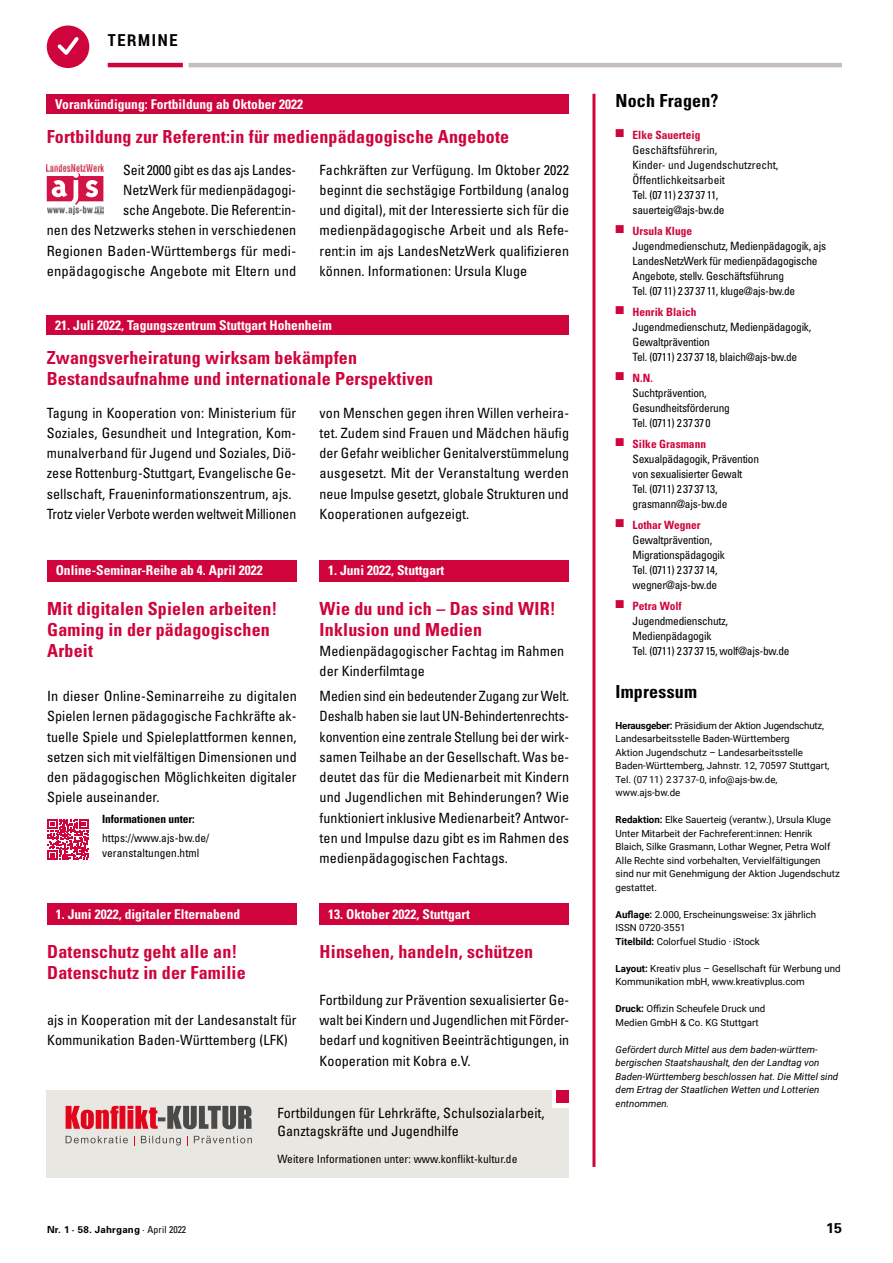
<style>
.page{position:relative;width:893px;height:1263px;background:#fff}
.page>*{position:absolute;margin:0;border:0;box-sizing:border-box;transform-origin:0 0}
.t1{font:700 condensed 18px/21px "Univers";letter-spacing:.01em;color:#d0043c}
.t2{font:700 condensed 18px "Univers";letter-spacing:.01em;color:#000}
.t3{font:700 16.5px "Roboto Condensed";letter-spacing:.1em;color:#000}
.t4{font:700 14.25px "Univers";color:#000}
.t5{font:condensed 14.1px/20.2px "Univers";letter-spacing:.005em;color:#000;text-align:justify}
.t6{font:700 condensed 13.5px "Univers";color:#fff}
.t7{font:condensed 11.4px/15px "Univers";letter-spacing:-.02em;color:#000}
.t8{font:condensed 11.4px/15px "Univers";color:#000}
.t9{font:condensed 11.4px/15px "Univers";letter-spacing:.005em;color:#000}
.t10{font:700 condensed 11.4px "Univers";letter-spacing:-.005em;color:#000}
.t11{font:9.75px/13.5px "Roboto";color:#000}
.t12{font:italic 9.75px/13.5px "Roboto";color:#000}
.t13{font:700 9.75px "Univers";letter-spacing:.02em;color:#000}
.s1{color:#d0043c}
.s2{font-weight:700;color:#d0043c}
.s3{font-weight:700}
.s4{font-weight:400;font-stretch:condensed}
</style>
<div class="page">
<hr style="left:592px;top:94px;width:3px;height:1073px;background:#d0043c">
<hr style="left:108px;top:63px;width:75px;height:4px;background:#d0043c">
<hr style="left:189px;top:63px;width:653px;height:4px;background:#c5c0bd">
<div style="left:47px;top:26px;width:42px;height:42px;background:#d0043c;border-radius:50%"></div>
<svg style="left:57px;top:37px;width:22px;height:18px"></svg>
<div style="left:47px;top:94px;width:522px;height:20px;background:#d0043c"></div>
<div style="left:47px;top:316px;width:522px;height:19px;background:#d0043c"></div>
<div style="left:47px;top:560px;width:250px;height:22px;background:#d0043c"></div>
<div style="left:320px;top:560px;width:249px;height:22px;background:#d0043c"></div>
<div style="left:47px;top:904px;width:250px;height:21px;background:#d0043c"></div>
<div style="left:320px;top:904px;width:249px;height:21px;background:#d0043c"></div>
<img style="left:47px;top:165px;width:56px;height:6px">
<svg style="left:47px;top:173px;width:56px;height:42px"></svg>
<svg style="left:48px;top:819px;width:41px;height:41px"></svg>
<div style="left:47px;top:1090px;width:522px;height:88px;background:#e9e7e2"></div>
<svg style="left:66px;top:1106px;width:185px;height:23px"></svg>
<svg style="left:66px;top:1136px;width:62px;height:7px"></svg>
<svg style="left:141px;top:1136px;width:40px;height:9px"></svg>
<svg style="left:194px;top:1136px;width:58px;height:7px"></svg>
<div style="left:552px;top:1090px;width:17px;height:17px;background:#fff"></div>
<div style="left:557px;top:1090px;width:12px;height:13px;background:#d0043c"></div>
<p class="t3" style="left:108px;top:29px;width:71px">TERMINE</p>
<p class="t6" style="left:55px;top:96px;width:249px">Vorankündigung: Fortbildung ab Oktober 2022</p>
<p class="t1" style="left:47px;top:125px;width:464px">Fortbildung zur Referent:in für medienpädagogische Angebote</p>
<p class="t5" style="left:47px;top:159px;width:251px;text-align:right">Seit 2000 gibt es das ajs Landes-<br>NetzWerk für medienpädagogi-<br>sche Angebote. Die Referent:in-<br>nen des Netzwerks stehen in verschiedenen Regionen Baden-Württembergs für medi&shy;enpädagogische Angebote mit Eltern und</p>
<p class="t5" style="left:320px;top:159px;width:251px">Fachkräften zur Verfügung. Im Oktober 2022 beginnt die sechstägige Fortbildung (analog und digital), mit der Interessierte sich für die medienpädagogische Arbeit und als Refe&shy;rent:in im ajs LandesNetzWerk qualifizieren können. Informationen: Ursula Kluge</p>
<p class="t6" style="left:55px;top:317px;width:278px">21. Juli 2022, Tagungszentrum Stuttgart Hohenheim</p>
<p class="t1" style="left:47px;top:347px;width:388px">Zwangsverheiratung wirksam bekämpfen<br>Bestandsaufnahme und internationale Perspektiven</p>
<p class="t5" style="left:47px;top:402px;width:251px;text-align:left">Tagung in Kooperation von: Ministerium für Soziales, Gesundheit und Integration, Kom&shy;munalverband für Jugend und Soziales, Diö&shy;zese Rottenburg-Stuttgart, Evangelische Ge&shy;sellschaft, Fraueninformationszentrum, ajs.<br>Trotz vieler Verbote werden weltweit Millionen</p>
<p class="t5" style="left:320px;top:402px;width:251px">von Menschen gegen ihren Willen verheira&shy;tet. Zudem sind Frauen und Mädchen häufig der Gefahr weiblicher Genitalverstümmelung ausgesetzt. Mit der Veranstaltung werden neue Impulse gesetzt, globale Strukturen und Kooperationen aufgezeigt.</p>
<p class="t6" style="left:56px;top:562px;width:209px">Online-Seminar-Reihe ab 4. April 2022</p>
<p class="t1" style="left:47px;top:597px;width:232px">Mit digitalen Spielen arbeiten!<br>Gaming in der pädagogischen<br>Arbeit</p>
<p class="t5" style="left:47px;top:686px;width:251px">In dieser Online-Seminarreihe zu digitalen Spielen lernen pädagogische Fachkräfte ak&shy;tuelle Spiele und Spieleplattformen kennen, setzen sich mit vielfältigen Dimensionen und den pädagogischen Möglichkeiten digitaler Spiele auseinander.</p>
<p class="t10" style="left:102px;top:811px;width:94px">Informationen unter:</p>
<p class="t9" style="left:102px;top:830px;width:109px">https://www.ajs-bw.de/ veranstaltungen.html</p>
<p class="t6" style="left:328px;top:562px;width:118px">1. Juni 2022, Stuttgart</p>
<p class="t1" style="left:320px;top:597px;width:238px">Wie du und ich – Das sind WIR!<br>Inklusion und Medien</p>
<p class="t5" style="left:320px;top:640px;width:246px">Medienpädagogischer Fachtag im Rahmen der Kinderfilmtage</p>
<p class="t5" style="left:320px;top:686px;width:251px">Medien sind ein bedeutender Zugang zur Welt.<br>Deshalb haben sie laut UN-Behindertenrechts&shy;konvention eine zentrale Stellung bei der wirk&shy;samen Teilhabe an der Gesellschaft. Was be&shy;deutet das für die Medienarbeit mit Kindern und Jugendlichen mit Behinderungen? Wie funktioniert inklusive Medienarbeit? Antwor&shy;ten und Impulse dazu gibt es im Rahmen des medienpädagogischen Fachtags.</p>
<p class="t6" style="left:328px;top:905px;width:143px">13. Oktober 2022, Stuttgart</p>
<p class="t1" style="left:320px;top:940px;width:215px">Hinsehen, handeln, schützen</p>
<p class="t5" style="left:320px;top:989px;width:251px">Fortbildung zur Prävention sexualisierter Ge&shy;walt bei Kindern und Jugendlichen mit Förder&shy;bedarf und kognitiven Beeinträchtigungen, in Kooperation mit Kobra e.V.</p>
<p class="t5" style="left:277px;top:1103px;width:269px;line-height:18px">Fortbildungen für Lehrkräfte, Schulsozialarbeit,<br>Ganztagskräfte und Jugendhilfe</p>
<p class="t9" style="left:277px;top:1151px;width:241px">Weitere Informationen unter: www.konflikt-kultur.de</p>
<p class="t6" style="left:56px;top:905px;width:186px">1. Juni 2022, digitaler Elternabend</p>
<p class="t1" style="left:47px;top:940px;width:200px">Datenschutz geht alle an!<br>Datenschutz in der Familie</p>
<p class="t5" style="left:47px;top:1010px;width:251px">ajs in Kooperation mit der Landesanstalt für<br>Kommunikation Baden-Württemberg (LFK)</p>
<p class="t2" style="left:616px;top:89px;width:104px">Noch Fragen?</p>
<p class="t8" style="left:633px;top:127px;width:147px;text-indent:-17px"><span class="s1">■</span> <span class="s2">Elke Sauerteig<br></span>Geschäftsführerin,<br>Kinder- und Jugendschutzrecht,<br>Öffentlichkeitsarbeit<br>Tel. (07 11) 2 37 37 11, sauerteig@ajs-bw.de</p>
<p class="t7" style="left:633px;top:223px;width:195px;text-indent:-17px"><span class="s1">■</span> <span class="s2">Ursula Kluge<br></span>Jugendmedienschutz, Medienpädagogik, ajs LandesNetzWerk für medienpädagogische Angebote, stellv. Geschäftsführung<br>Tel. (07 11) 2 37 37 11, kluge@ajs-bw.de</p>
<p class="t7" style="left:633px;top:304px;width:180px;text-indent:-17px"><span class="s1">■</span> <span class="s2">Henrik Blaich<br></span>Jugendmedienschutz, Medienpädagogik,<br>Gewaltprävention<br>Tel. (0711) 2 37 3718, blaich@ajs-bw.de</p>
<p class="t7" style="left:633px;top:370px;width:99px;text-indent:-17px"><span class="s1">■</span> <span class="s2">N.N.<br></span>Suchtprävention,<br>Gesundheitsförderung<br>Tel. (0711) 2 37 370</p>
<p class="t7" style="left:633px;top:436px;width:128px;text-indent:-17px"><span class="s1">■</span> <span class="s2">Silke Grasmann<br></span>Sexualpädagogik, Prävention von sexualisierter Gewalt<br>Tel. (0711) 2 37 3713, grasmann@ajs-bw.de</p>
<p class="t7" style="left:633px;top:517px;width:94px;text-indent:-17px"><span class="s1">■</span> <span class="s2">Lothar Wegner<br></span>Gewaltprävention,<br>Migrationspädagogik<br>Tel. (0711) 2 37 3714, wegner@ajs-bw.de</p>
<p class="t7" style="left:633px;top:598px;width:158px;text-indent:-17px"><span class="s1">■</span> <span class="s2">Petra Wolf<br></span>Jugendmedienschutz,<br>Medienpädagogik<br>Tel. (0711) 2 37 3715, wolf@ajs-bw.de</p>
<p class="t2" style="left:616px;top:681px;width:83px">Impressum</p>
<p class="t11" style="left:616px;top:718px;width:215px"><span class="s3">Herausgeber:</span> Präsidium der Aktion Jugendschutz, Landesarbeitsstelle Baden-Württemberg<br>Aktion Jugendschutz – Landesarbeitsstelle Baden-Württemberg, Jahnstr. 12, 70597 Stuttgart, Tel. (07 11) 2 37 37-0, info@ajs-bw.de, www.ajs-bw.de</p>
<p class="t11" style="left:616px;top:813px;width:226px"><span class="s3">Redaktion:</span> Elke Sauerteig (verantw.), Ursula Kluge Unter Mitarbeit der Fachreferent:innen: Henrik Blaich, Silke Grasmann, Lothar Wegner, Petra Wolf Alle Rechte sind vorbehalten, Vervielfältigungen sind nur mit Genehmigung der Aktion Jugendschutz gestattet.</p>
<p class="t11" style="left:616px;top:907px;width:202px"><span class="s3">Auflage:</span> 2.000, Erscheinungsweise: 3x jährlich<br>ISSN 0720-3551<br><span class="s3">Titelbild:</span> Colorfuel Studio · iStock</p>
<p class="t11" style="left:616px;top:961px;width:226px"><span class="s3">Layout:</span> Kreativ plus – Gesellschaft für Werbung und<br>Kommunikation mbH, www.kreativplus.com</p>
<p class="t11" style="left:616px;top:1002px;width:151px"><span class="s3">Druck:</span> Offizin Scheufele Druck und<br>Medien GmbH &amp; Co. KG Stuttgart</p>
<p class="t12" style="left:616px;top:1042px;width:224px">Gefördert durch Mittel aus dem baden-württem&shy;bergischen Staatshaushalt, den der Landtag von Baden-Württemberg beschlossen hat. Die Mittel sind dem Ertrag der Staatlichen Wetten und Lotterien entnommen.</p>
<p class="t13" style="left:47px;top:1223px;width:140px">Nr. 1 · 58. Jahrgang <span class="s4">· April 2022</span></p>
<p class="t4" style="left:826px;top:1219px;width:17px">15</p>
</div>
